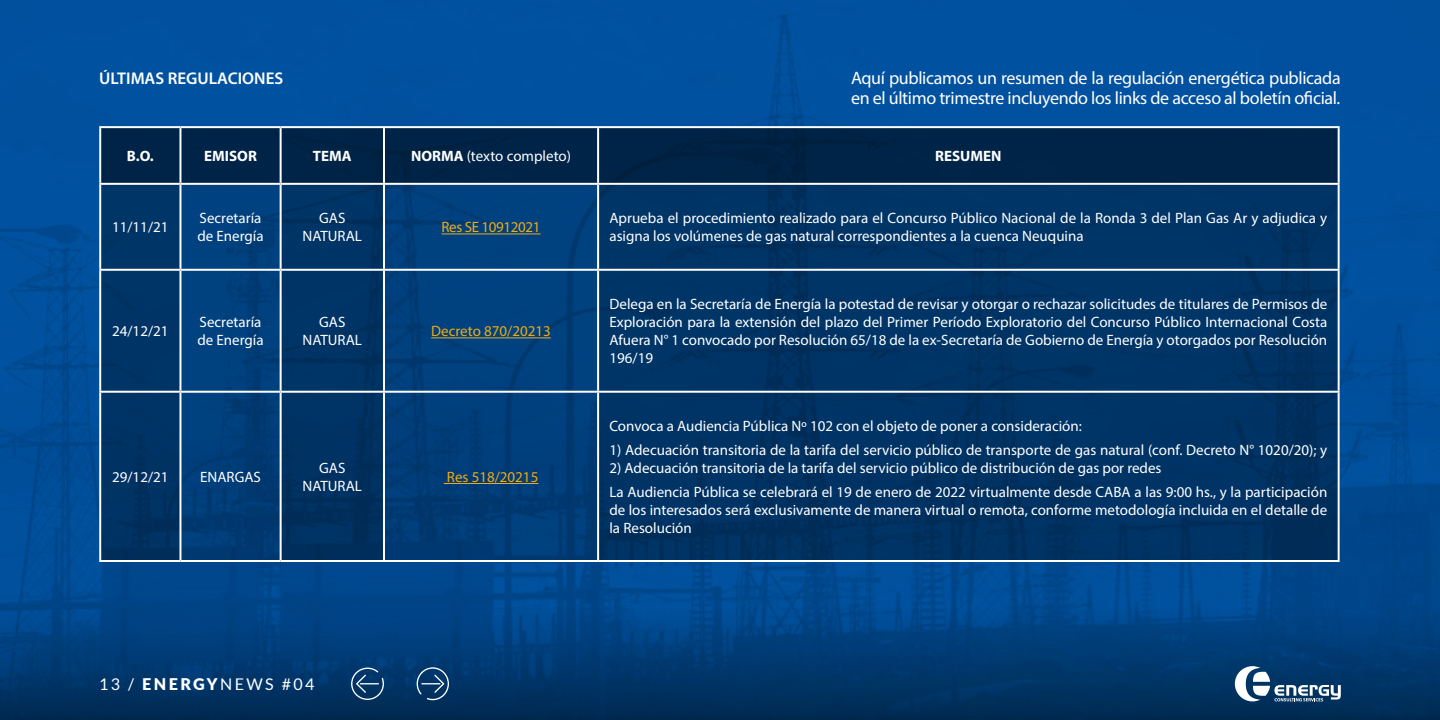
<style>
.page{position:relative;width:1440px;height:720px;background:#fff}
.page>*{position:absolute;margin:0;border:0;box-sizing:border-box;transform-origin:0 0}
.t1{font:18px/20px "Myriad Pro";letter-spacing:-.02em;color:#fff}
.t2{font:600 17px "Myriad Pro";color:#fff}
.t3{font:16.1px "Lato";letter-spacing:.15em;color:#fff}
.t4{font:15px/18px "Myriad Pro";color:#fff}
.t5{font:15px "Myriad Pro";color:#f0ac15}
.t6{font:700 15px "Myriad Pro";color:#fff}
.t7{font:15px "Myriad Pro";letter-spacing:-.025em;color:#f0ac15}
.s1{font-weight:700}
.s2{font-weight:900}
</style>
<div class="page">
<img style="left:0;top:0;width:1440px;height:587px">
<svg style="left:0;top:587px;width:1440px;height:133px;background:#003b75"></svg>
<div style="left:99px;top:184px;width:81px;height:377px;background:#003466"></div>
<div style="left:281px;top:184px;width:103px;height:377px;background:linear-gradient(to right,#013465,#013261)"></div>
<div style="left:598px;top:184px;width:742px;height:377px;background:linear-gradient(to right,#013465,#013364)"></div>
<div style="left:180px;top:184px;width:101px;height:377px;background:linear-gradient(to bottom,#014282,#003a73)"></div>
<svg style="left:385px;top:185px;width:212px;height:375px;background:#003e7a"></svg>
<div style="left:99px;top:128px;width:1239px;height:56px;background:#002447"></div>
<hr style="left:99px;top:126px;width:81px;height:2px;background:#fff">
<hr style="left:99px;top:128px;width:2px;height:55px;background:#fff">
<hr style="left:180px;top:126px;width:101px;height:2px;background:#fff">
<hr style="left:179px;top:128px;width:2px;height:55px;background:#fff">
<hr style="left:281px;top:126px;width:103px;height:2px;background:#fff">
<hr style="left:280px;top:128px;width:2px;height:55px;background:#fff">
<hr style="left:384px;top:126px;width:214px;height:2px;background:#fff">
<hr style="left:383px;top:128px;width:2px;height:55px;background:#fff">
<hr style="left:598px;top:126px;width:742px;height:2px;background:#fff">
<hr style="left:597px;top:128px;width:2px;height:55px;background:#fff">
<hr style="left:1338px;top:128px;width:2px;height:55px;background:#fff">
<hr style="left:99px;top:183px;width:81px;height:2px;background:#fff">
<hr style="left:99px;top:185px;width:2px;height:84px;background:#fff">
<hr style="left:180px;top:183px;width:101px;height:2px;background:#fff">
<hr style="left:179px;top:185px;width:2px;height:84px;background:#fff">
<hr style="left:281px;top:183px;width:103px;height:2px;background:#fff">
<hr style="left:280px;top:185px;width:2px;height:84px;background:#fff">
<hr style="left:384px;top:183px;width:214px;height:2px;background:#fff">
<hr style="left:383px;top:185px;width:2px;height:84px;background:#fff">
<hr style="left:598px;top:183px;width:742px;height:2px;background:#fff">
<hr style="left:597px;top:185px;width:2px;height:84px;background:#fff">
<hr style="left:1338px;top:185px;width:2px;height:84px;background:#fff">
<hr style="left:99px;top:269px;width:81px;height:2px;background:#fff">
<hr style="left:99px;top:271px;width:2px;height:120px;background:#fff">
<hr style="left:180px;top:269px;width:101px;height:2px;background:#fff">
<hr style="left:179px;top:271px;width:2px;height:120px;background:#fff">
<hr style="left:281px;top:269px;width:103px;height:2px;background:#fff">
<hr style="left:280px;top:271px;width:2px;height:120px;background:#fff">
<hr style="left:384px;top:269px;width:214px;height:2px;background:#fff">
<hr style="left:383px;top:271px;width:2px;height:120px;background:#fff">
<hr style="left:598px;top:269px;width:742px;height:2px;background:#fff">
<hr style="left:597px;top:271px;width:2px;height:120px;background:#fff">
<hr style="left:1338px;top:271px;width:2px;height:120px;background:#fff">
<hr style="left:99px;top:391px;width:81px;height:2px;background:#fff">
<hr style="left:99px;top:393px;width:2px;height:167px;background:#fff">
<hr style="left:180px;top:391px;width:101px;height:2px;background:#fff">
<hr style="left:179px;top:393px;width:2px;height:167px;background:#fff">
<hr style="left:281px;top:391px;width:103px;height:2px;background:#fff">
<hr style="left:280px;top:393px;width:2px;height:167px;background:#fff">
<hr style="left:384px;top:391px;width:214px;height:2px;background:#fff">
<hr style="left:383px;top:393px;width:2px;height:167px;background:#fff">
<hr style="left:598px;top:391px;width:742px;height:2px;background:#fff">
<hr style="left:597px;top:393px;width:2px;height:167px;background:#fff">
<hr style="left:1338px;top:393px;width:2px;height:167px;background:#fff">
<hr style="left:99px;top:560px;width:81px;height:2px;background:#fff">
<hr style="left:180px;top:560px;width:101px;height:2px;background:#fff">
<hr style="left:281px;top:560px;width:103px;height:2px;background:#fff">
<hr style="left:384px;top:560px;width:214px;height:2px;background:#fff">
<hr style="left:598px;top:560px;width:742px;height:2px;background:#fff">
<hr style="left:442px;top:234px;width:99px;height:1px;background:#f0ac15">
<hr style="left:431px;top:337px;width:120px;height:1px;background:#f0ac15">
<hr style="left:444px;top:483px;width:94px;height:1px;background:#f0ac15">
<svg style="left:351px;top:668px;width:33px;height:32px"></svg>
<svg style="left:417px;top:667px;width:32px;height:33px"></svg>
<svg style="left:1235px;top:666px;width:106px;height:35px"></svg>
<p class="t2" style="left:99px;top:67px;width:186px">ÚLTIMAS REGULACIONES</p>
<p class="t1" style="left:851px;top:68px;width:491px">Aquí publicamos un resumen de la regulación energética publicada en el último trimestre incluyendo los links de acceso al boletín oficial.</p>
<p class="t6" style="left:127px;top:146px;width:28px">B.O.</p>
<p class="t6" style="left:204px;top:146px;width:54px">EMISOR</p>
<p class="t6" style="left:313px;top:146px;width:40px">TEMA</p>
<p class="t4" style="left:411px;top:147px;width:161px"><span class="s1">NORMA</span> (texto completo)</p>
<p class="t6" style="left:935px;top:146px;width:68px">RESUMEN</p>
<p class="t4" style="left:112px;top:218px;width:58px">11/11/21</p>
<p class="t4" style="left:197px;top:209px;width:68px">Secretaría de Energía</p>
<p class="t4" style="left:303px;top:209px;width:61px;text-align:center">GAS<br>NATURAL</p>
<p class="t7" style="left:442px;top:218px;width:101px">Res SE 10912021</p>
<p class="t4" style="left:609px;top:209px;width:719px">Aprueba el procedimiento realizado para el Concurso Público Nacional de la Ronda 3 del Plan Gas Ar y adjudica y asigna los volúmenes de gas natural correspondientes a la cuenca Neuquina</p>
<p class="t4" style="left:112px;top:322px;width:58px">24/12/21</p>
<p class="t4" style="left:197px;top:313px;width:68px">Secretaría de Energía</p>
<p class="t4" style="left:303px;top:313px;width:61px;text-align:center">GAS<br>NATURAL</p>
<p class="t5" style="left:431px;top:322px;width:121px">Decreto 870/20213</p>
<p class="t4" style="left:112px;top:468px;width:58px">29/12/21</p>
<p class="t4" style="left:200px;top:468px;width:62px">ENARGAS</p>
<p class="t4" style="left:303px;top:459px;width:61px;text-align:center">GAS<br>NATURAL</p>
<p class="t5" style="left:447px;top:468px;width:93px">Res 518/20215</p>
<p class="t3" style="left:99px;top:675px;width:217px">13 / <span class="s2">ENERGY</span>NEWS #04</p>
<p class="t4" style="left:609px;top:295px;width:719px;text-align:justify">Delega en la Secretaría de Energía la potestad de revisar y otorgar o rechazar solicitudes de titulares de Permisos de Exploración para la extensión del plazo del Primer Período Exploratorio del Concurso Público Internacional Costa Afuera N° 1 convocado por Resolución 65/18 de la ex-Secretaría de Gobierno de Energía y otorgados por Resolución 196/19</p>
<p class="t4" style="left:609px;top:417px;width:474px">Convoca a Audiencia Pública Nº 102 con el objeto de poner a consideración:</p>
<p class="t4" style="left:609px;top:441px;width:719px">1) Adecuación transitoria de la tarifa del servicio público de transporte de gas natural (conf. Decreto N° 1020/20); y</p>
<p class="t4" style="left:609px;top:456px;width:719px;line-height:23.7px">2) Adecuación transitoria de la tarifa del servicio público de distribución de gas por redes<br>La Audiencia Pública se celebrará el 19 de enero de 2022 virtualmente desde CABA a las 9:00 hs., y la participación</p>
<p class="t4" style="left:609px;top:500px;width:719px">de los interesados será exclusivamente de manera virtual o remota, conforme metodología incluida en el detalle de la Resolución</p>
</div>
